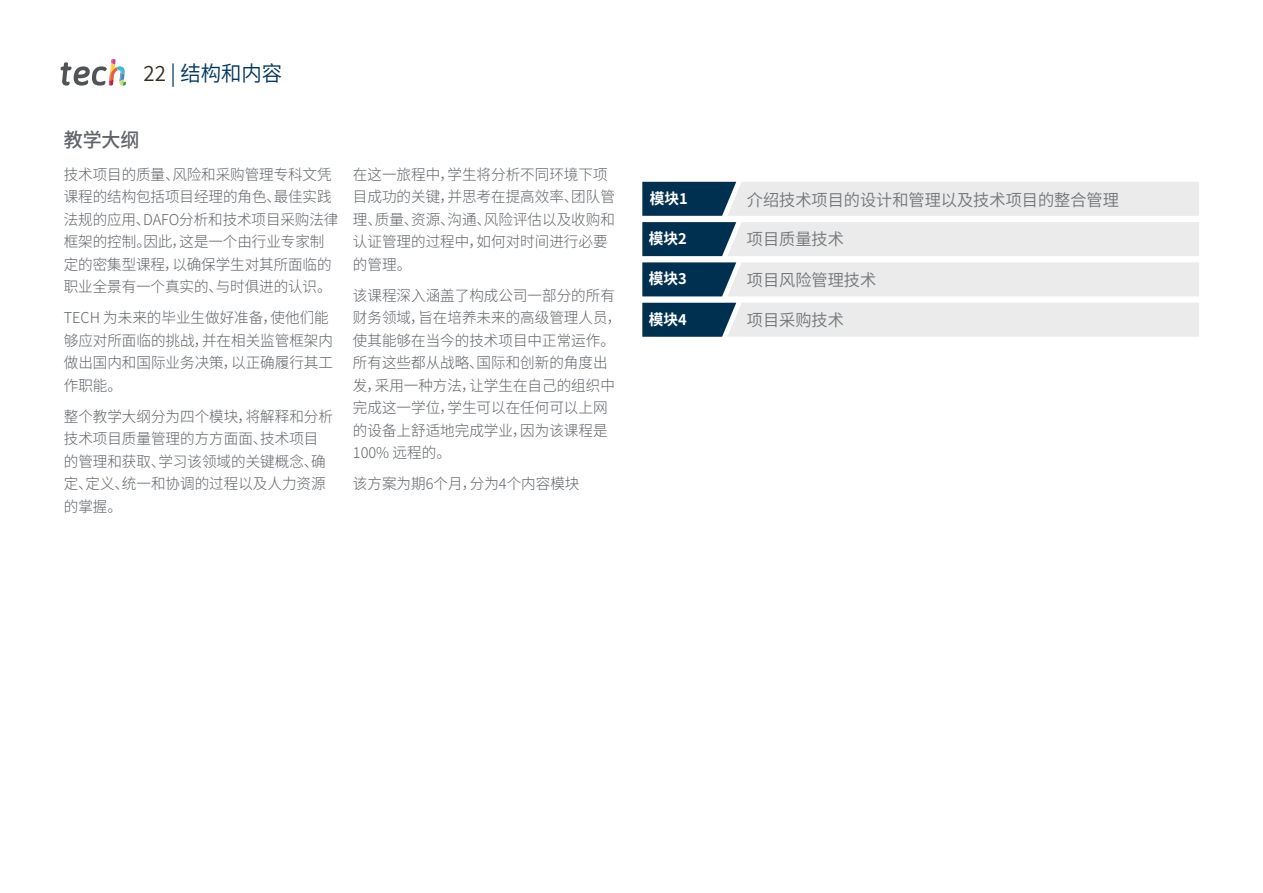
<style>
.page{position:relative;width:1263px;height:893px;background:#fff}
.page>*{position:absolute;margin:0;border:0;box-sizing:border-box;transform-origin:0 0}
.t1{font:21px "Source Han Sans CN";color:#00355e}
.t2{font:500 19.5px "Source Han Sans CN";color:#61646a}
.t3{font:16.5px "Source Han Sans CN";color:#74777b}
.t4{font:300 15px/22.5px "Source Han Sans CN";color:#61646a}
.t5{font:700 15px "Source Han Sans CN";color:#fff}
.s1{color:#312e20}
</style>
<div class="page">
<svg style="left:61px;top:59px;width:65px;height:27px"></svg>
<svg style="left:642px;top:222px;width:557px;height:34px;background:#c5ced2"></svg>
<svg style="left:642px;top:182px;width:557px;height:34px;background:#c6ced2"></svg>
<svg style="left:642px;top:262px;width:557px;height:34px;background:#c6ced2"></svg>
<svg style="left:642px;top:303px;width:557px;height:34px;background:#c6ced2"></svg>
<h1 class="t1" style="left:144px;top:61px;width:140px"><span class="s1">22</span> | 结构和内容</h1>
<h2 class="t2" style="left:64px;top:129px;width:77px">教学大纲</h2>
<p class="t4" style="left:64px;top:163px;width:276px">技术项目的质量、风险和采购管理专科文凭课程的结构包括项目经理的角色、最佳实践法规的应用、DAFO分析和技术项目采购法律框架的控制。因此，这是一个由行业专家制定的密集型课程，以确保学生对其所面临的职业全景有一个真实的、与时俱进的认识。</p>
<p class="t4" style="left:64px;top:307px;width:271px">TECH 为未来的毕业生做好准备，使他们能够应对所面临的挑战，并在相关监管框架内做出国内和国际业务决策，以正确履行其工作职能。</p>
<p class="t4" style="left:64px;top:405px;width:271px">整个教学大纲分为四个模块，将解释和分析技术项目质量管理的方方面面、技术项目的管理和获取、学习该领域的关键概念、确定、定义、统一和协调的过程以及人力资源的掌握。</p>
<p class="t4" style="left:353px;top:163px;width:263px">在这一旅程中，学生将分析不同环境下项目成功的关键，并思考在提高效率、团队管理、质量、资源、沟通、风险评估以及收购和认证管理的过程中，如何对时间进行必要的管理。</p>
<p class="t4" style="left:353px;top:284px;width:270px">该课程深入涵盖了构成公司一部分的所有财务领域，旨在培养未来的高级管理人员，使其能够在当今的技术项目中正常运作。所有这些都从战略、国际和创新的角度出发，采用一种方法，让学生在自己的组织中完成这一学位，学生可以在任何可以上网的设备上舒适地完成学业，因为该课程是<br>100% 远程的。</p>
<p class="t4" style="left:353px;top:473px;width:228px">该方案为期6个月，分为4个内容模块</p>
<p class="t5" style="left:650px;top:190px;width:40px">模块1</p>
<p class="t5" style="left:649px;top:230px;width:40px">模块2</p>
<p class="t5" style="left:649px;top:271px;width:40px">模块3</p>
<p class="t5" style="left:649px;top:311px;width:40px">模块4</p>
<p class="t3" style="left:747px;top:190px;width:373px">介绍技术项目的设计和管理以及技术项目的整合管理</p>
<p class="t3" style="left:747px;top:230px;width:99px">项目质量技术</p>
<p class="t3" style="left:747px;top:270px;width:131px">项目风险管理技术</p>
<p class="t3" style="left:747px;top:311px;width:99px">项目采购技术</p>
</div>
